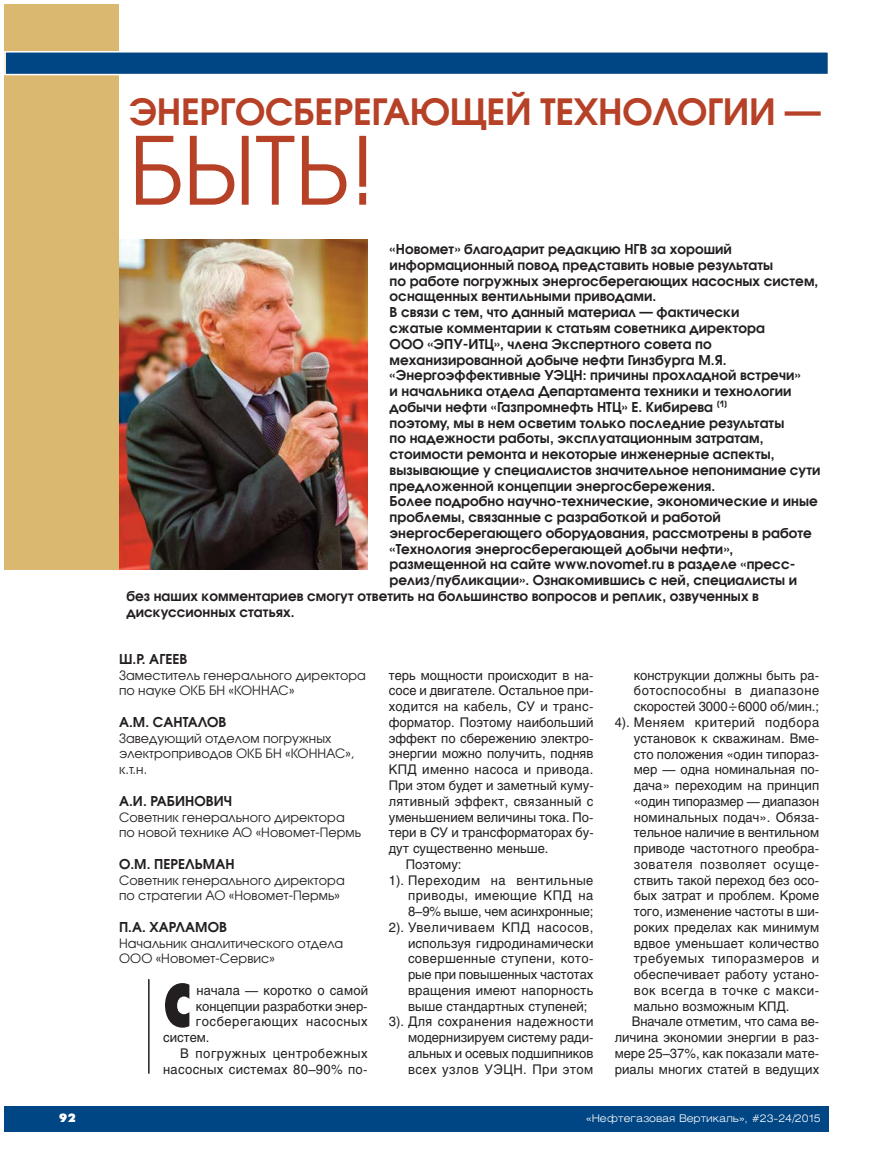
<style>
.page{position:relative;width:893px;height:1170px;background:#fff}
.page>*{position:absolute;margin:0;border:0;box-sizing:border-box;transform-origin:0 0}
.t1{font:93px "Avant Garde Gothic C";color:#b64126}
.t2{font:700 60px "Futura Futuris X Cond C";color:#231f20}
.t3{font:600 36px "Avant Garde Gothic C";letter-spacing:-.005em;color:#b64126}
.t4{font:600 13.5px "Avant Garde Gothic C";letter-spacing:.005em;color:#231f20}
.t5{font:13.2px "Helios";letter-spacing:.005em;color:#231f20}
.t6{font:13.2px "Helios";letter-spacing:.04em;color:#231f20}
.t7{font:13.2px "Helios";letter-spacing:.025em;color:#231f20}
.t8{font:13.2px "Helios";letter-spacing:.03em;color:#231f20}
.t9{font:12.75px/15.8px "Avant Garde Gothic C";letter-spacing:.005em;color:#231f20}
.t10{font:12px "Futura Futuris XC";color:#fff}
.t11{font:300 10.5px "Helios Ext";color:#fff}
.s1{font-family:"Lucida Grande"}
</style>
<div class="page">
<img style="left:119px;top:239px;width:248px;height:330px">
<div style="left:4px;top:1106px;width:825px;height:25px;background:#004584"></div>
<div style="left:4px;top:4px;width:115px;height:565px;background:#dbb86f"></div>
<div style="left:6px;top:53px;width:822px;height:21px;background:#004584"></div>
<div style="left:4px;top:51px;width:825px;height:24px;border:2px solid #fff"></div>
<hr style="left:148px;top:979px;width:2px;height:94px;background:#231f20">
<h3 class="t3" style="left:129px;top:98px;width:693px">ЭНЕРГОСБЕРЕГАЮЩЕЙ ТЕХНОЛОГИИ —</h3>
<h1 class="t1" style="left:129px;top:136px;width:249px">БЫТЬ!</h1>
<p class="t4" style="left:390px;top:244px;width:344px">«Новомет» благодарит редакцию НГВ за хороший</p>
<p class="t4" style="left:390px;top:260px;width:385px">информационный повод представить новые результаты</p>
<p class="t4" style="left:390px;top:276px;width:430px">по работе погружных энергосберегающих насосных систем,</p>
<p class="t4" style="left:390px;top:291px;width:268px">оснащенных вентильными приводами.</p>
<p class="t4" style="left:390px;top:307px;width:351px">В связи с тем, что данный материал — фактически</p>
<p class="t4" style="left:390px;top:323px;width:377px">сжатые комментарии к статьям советника директора</p>
<p class="t4" style="left:390px;top:339px;width:324px">ООО «ЭПУ-ИТЦ», члена Экспертного совета по</p>
<p class="t4" style="left:390px;top:354px;width:339px">механизированной добыче нефти Гинзбурга М.Я.</p>
<p class="t4" style="left:390px;top:370px;width:413px">«Энергоэффективные УЭЦН: причины прохладной встречи»</p>
<p class="t4" style="left:390px;top:386px;width:403px">и начальника отдела Департамента техники и технологии</p>
<p class="t4" style="left:390px;top:402px;width:339px">добычи нефти «Газпромнефть НТЦ» Е. Кибирева <sup>[1]</sup></p>
<p class="t4" style="left:390px;top:417px;width:396px">поэтому, мы в нем осветим только последние результаты</p>
<p class="t4" style="left:390px;top:433px;width:375px">по надежности работы, эксплуатационным затратам,</p>
<p class="t4" style="left:390px;top:449px;width:386px">стоимости ремонта и некоторые инженерные аспекты,</p>
<p class="t4" style="left:390px;top:465px;width:432px">вызывающие у специалистов значительное непонимание сути</p>
<p class="t4" style="left:390px;top:480px;width:327px">предложенной концепции энергосбережения.</p>
<p class="t4" style="left:390px;top:496px;width:430px">Более подробно научно-технические, экономические и иные</p>
<p class="t4" style="left:390px;top:512px;width:333px">проблемы, связанные с разработкой и работой</p>
<p class="t4" style="left:390px;top:528px;width:424px">энергосберегающего оборудования, рассмотрены в работе</p>
<p class="t4" style="left:390px;top:543px;width:345px">«Технология энергосберегающей добычи нефти»,</p>
<p class="t4" style="left:390px;top:559px;width:407px">размещенной на сайте www.novomet.ru в разделе «пресс-</p>
<p class="t4" style="left:390px;top:575px;width:409px">релиз/публикации». Ознакомившись с ней, специалисты и</p>
<p class="t4" style="left:127px;top:591px;width:634px">без наших комментариев смогут ответить на большинство вопросов и реплик, озвученных в</p>
<p class="t4" style="left:127px;top:606px;width:169px">дискуссионных статьях.</p>
<p class="t4" style="left:119px;top:654px;width:70px">Ш.Р. АГЕЕВ</p>
<p class="t9" style="left:119px;top:668px;width:248px">Заместитель генерального директора по науке ОКБ БН «КОННАС»</p>
<p class="t4" style="left:119px;top:717px;width:109px">А.М. САНТАЛОВ</p>
<p class="t9" style="left:119px;top:731px;width:237px">Заведующий отделом погружных электроприводов ОКБ БН «КОННАС», к.т.н.</p>
<p class="t4" style="left:119px;top:795px;width:115px">А.И. РАБИНОВИЧ</p>
<p class="t9" style="left:119px;top:810px;width:244px">Советник генерального директора по новой технике АО «Новомет-Пермь</p>
<p class="t4" style="left:119px;top:858px;width:117px">О.М. ПЕРЕЛЬМАН</p>
<p class="t9" style="left:119px;top:873px;width:227px">Советник генерального директора по стратегии АО «Новомет-Пермь»</p>
<p class="t4" style="left:119px;top:921px;width:109px">П.А. ХАРЛАМОВ</p>
<p class="t9" style="left:119px;top:936px;width:226px">Начальник аналитического отдела<br>ООО «Новомет-Сервис»</p>
<h2 class="t2" style="left:163px;top:983px;width:30px">С</h2>
<p class="t5" style="left:196px;top:985px;width:173px">начала — коротко о самой</p>
<p class="t5" style="left:196px;top:1000px;width:173px">концепции разработки энер-</p>
<p class="t6" style="left:196px;top:1016px;width:173px">госберегающих насосных</p>
<p class="t5" style="left:163px;top:1032px;width:48px">систем.</p>
<p class="t6" style="left:180px;top:1048px;width:189px">В погружных центробежных</p>
<p class="t7" style="left:163px;top:1063px;width:206px">насосных системах 80–90% по-</p>
<p class="t5" style="left:389px;top:670px;width:206px">терь мощности происходит в на-</p>
<p class="t5" style="left:389px;top:685px;width:206px">сосе и двигателе. Остальное при-</p>
<p class="t7" style="left:389px;top:701px;width:206px">ходится на кабель, СУ и транс-</p>
<p class="t5" style="left:389px;top:717px;width:206px">форматор. Поэтому наибольший</p>
<p class="t5" style="left:389px;top:733px;width:206px">эффект по сбережению электро-</p>
<p class="t5" style="left:389px;top:748px;width:206px">энергии можно получить, подняв</p>
<p class="t7" style="left:389px;top:764px;width:206px">КПД именно насоса и привода.</p>
<p class="t5" style="left:389px;top:780px;width:206px">При этом будет и заметный куму-</p>
<p class="t7" style="left:389px;top:796px;width:206px">лятивный эффект, связанный с</p>
<p class="t5" style="left:389px;top:811px;width:206px">уменьшением величины тока. По-</p>
<p class="t5" style="left:389px;top:827px;width:206px">тери в СУ и трансформаторах бу-</p>
<p class="t5" style="left:389px;top:843px;width:161px">дут существенно меньше.</p>
<p class="t5" style="left:406px;top:859px;width:57px">Поэтому:</p>
<p class="t6" style="left:389px;top:874px;width:206px">1). Переходим на вентильные</p>
<p class="t6" style="left:408px;top:890px;width:187px">приводы, имеющие КПД на</p>
<p class="t5" style="left:408px;top:906px;width:187px">8–9% выше, чем асинхронные;</p>
<p class="t6" style="left:389px;top:922px;width:206px">2). Увеличиваем КПД насосов,</p>
<p class="t5" style="left:408px;top:937px;width:187px">используя гидродинамически</p>
<p class="t7" style="left:408px;top:953px;width:187px">совершенные ступени, кото-</p>
<p class="t5" style="left:408px;top:969px;width:187px">рые при повышенных частотах</p>
<p class="t5" style="left:408px;top:985px;width:187px">вращения имеют напорность</p>
<p class="t5" style="left:408px;top:1000px;width:181px">выше стандартных ступеней;</p>
<p class="t8" style="left:389px;top:1016px;width:206px">3). Для сохранения надежности</p>
<p class="t5" style="left:408px;top:1032px;width:187px">модернизируем систему ради-</p>
<p class="t5" style="left:408px;top:1048px;width:187px">альных и осевых подшипников</p>
<p class="t6" style="left:408px;top:1063px;width:187px">всех узлов УЭЦН. При этом</p>
<p class="t5" style="left:634px;top:670px;width:187px">конструкции должны быть ра-</p>
<p class="t6" style="left:634px;top:685px;width:187px">ботоспособны в диапазоне</p>
<p class="t5" style="left:634px;top:701px;width:187px">скоростей 3000<span class="s1">÷</span>6000 об/мин.;</p>
<p class="t6" style="left:615px;top:717px;width:206px">4). Меняем критерий подбора</p>
<p class="t5" style="left:634px;top:733px;width:187px">установок к скважинам. Вме-</p>
<p class="t5" style="left:634px;top:748px;width:187px">сто положения «один типораз-</p>
<p class="t5" style="left:634px;top:764px;width:187px">мер — одна номинальная по-</p>
<p class="t5" style="left:634px;top:780px;width:187px">дача» переходим на принцип</p>
<p class="t5" style="left:634px;top:796px;width:187px">«один типоразмер — диапазон</p>
<p class="t5" style="left:634px;top:811px;width:187px">номинальных подач». Обяза-</p>
<p class="t5" style="left:634px;top:827px;width:187px">тельное наличие в вентильном</p>
<p class="t5" style="left:634px;top:843px;width:187px">приводе частотного преобра-</p>
<p class="t6" style="left:634px;top:859px;width:187px">зователя позволяет осуще-</p>
<p class="t5" style="left:634px;top:874px;width:187px">ствить такой переход без осо-</p>
<p class="t5" style="left:634px;top:890px;width:187px">бых затрат и проблем. Кроме</p>
<p class="t5" style="left:634px;top:906px;width:187px">того, изменение частоты в ши-</p>
<p class="t5" style="left:634px;top:922px;width:187px">роких пределах как минимум</p>
<p class="t5" style="left:634px;top:937px;width:187px">вдвое уменьшает количество</p>
<p class="t6" style="left:634px;top:953px;width:187px">требуемых типоразмеров и</p>
<p class="t5" style="left:634px;top:969px;width:187px">обеспечивает работу устано-</p>
<p class="t6" style="left:634px;top:985px;width:187px">вок всегда в точке с макси-</p>
<p class="t5" style="left:634px;top:1000px;width:157px">мально возможным КПД.</p>
<p class="t5" style="left:632px;top:1016px;width:189px">Вначале отметим, что сама ве-</p>
<p class="t5" style="left:615px;top:1032px;width:206px">личина экономии энергии в раз-</p>
<p class="t5" style="left:615px;top:1048px;width:206px">мере 25–37%, как показали мате-</p>
<p class="t5" style="left:615px;top:1063px;width:206px">риалы многих статей в ведущих</p>
<p class="t10" style="left:59px;top:1113px;width:18px">92</p>
<p class="t11" style="left:586px;top:1113px;width:236px">«Нефтегазовая Вертикаль», #23-24/2015</p>
</div>
